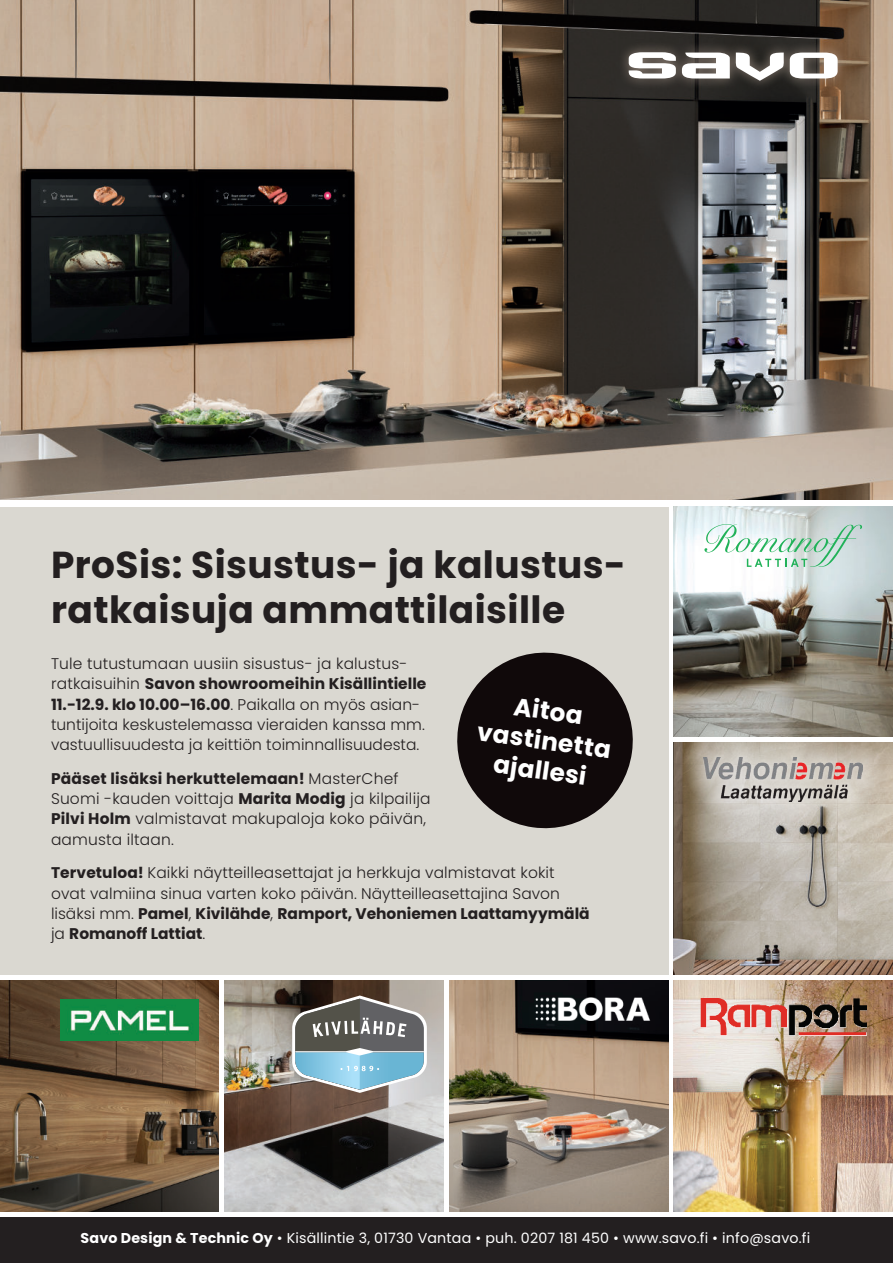
<style>
.page{position:relative;width:893px;height:1263px;background:#fff}
.page>*{position:absolute;margin:0;border:0;box-sizing:border-box;transform-origin:0 0}
.t1{font:700 37.5px/45px "Poppins";letter-spacing:.01em;color:#231f20}
.t2{font:700 24.75px/30px "Poppins";color:#fff;text-align:center}
.t3{font:300 15.45px/20.2px "Poppins";letter-spacing:.005em;color:#231f20}
.t4{font:14.25px "Poppins";letter-spacing:.01em;color:#fff}
.s1{font-weight:700}
</style>
<div class="page">
<img style="left:0;top:0;width:893px;height:500px">
<div style="left:617px;top:41px;width:232px;height:50px;background:#ae9c8f;opacity:.75"></div>
<svg style="left:629px;top:52px;width:47px;height:26px"></svg>
<svg style="left:682px;top:53px;width:102px;height:28px"></svg>
<svg style="left:790px;top:53px;width:48px;height:25px"></svg>
<div style="left:0;top:1217px;width:893px;height:46px;background:#231f20"></div>
<div style="left:0;top:507px;width:668px;height:467px;background:#dad8d1"></div>
<img style="left:0;top:980px;width:219px;height:232px">
<img style="left:60px;top:1000px;width:139px;height:41px">
<img style="left:225px;top:980px;width:219px;height:232px">
<svg style="left:292px;top:995px;width:135px;height:98px;background:#829297"></svg>
<svg style="left:457px;top:652px;width:176px;height:177px"></svg>
<img style="left:674px;top:507px;width:219px;height:229px">
<img style="left:674px;top:743px;width:219px;height:231px">
<div style="left:683px;top:737px;width:200px;height:85px;background:#fff;opacity:.8"></div>
<img style="left:704px;top:758px;width:159px;height:43px">
<img style="left:674px;top:980px;width:219px;height:232px">
<img style="left:700px;top:997px;width:166px;height:38px">
<img style="left:449px;top:980px;width:219px;height:232px">
<img style="left:533px;top:997px;width:119px;height:23px">
<svg style="left:704px;top:524px;width:158px;height:43px"></svg>
<h1 class="t1" style="left:51px;top:546px;width:576px">ProSis: Sisustus- ja kalustus&shy;ratkaisuja ammattilaisille</h1>
<p class="t3" style="left:51px;top:655px;width:377px">Tule tutustumaan uusiin sisustus- ja kalustus&shy;ratkaisuihin <span class="s1">Savon showroomeihin Kisällintielle 11.-12.9. klo 10.00–16.00</span>. Paikalla on myös asian&shy;tuntijoita keskustelemassa vieraiden kanssa mm. vastuullisuudesta ja keittiön toiminnallisuudesta.</p>
<p class="t3" style="left:51px;top:770px;width:381px"><span class="s1">Pääset lisäksi herkuttelemaan!</span> MasterChef Suomi -kauden voittaja <span class="s1">Marita Modig</span> ja kilpailija <span class="s1">Pilvi Holm</span> valmistavat makupaloja koko päivän, aamusta iltaan.</p>
<p class="t3" style="left:51px;top:864px;width:540px"><span class="s1">Tervetuloa!</span> Kaikki näytteilleasettajat ja herkkuja valmistavat kokit ovat valmiina sinua varten koko päivän. Näytteilleasettajina Savon lisäksi mm. <span class="s1">Pamel</span>, <span class="s1">Kivilähde</span>, <span class="s1">Ramport, Vehoniemen Laattamyymälä </span>ja <span class="s1">Romanoff Lattiat</span>.</p>
<h2 class="t2" style="left:483px;top:689px;width:136px;rotate:8deg">Aitoa vastinetta ajallesi</h2>
<p class="t4" style="left:81px;top:1232px;width:731px"><span class="s1">Savo Design &amp; Technic Oy</span> • Kisällintie 3, 01730 Vantaa • puh. 0207 181 450 • www.savo.fi • info@savo.fi</p>
</div>
